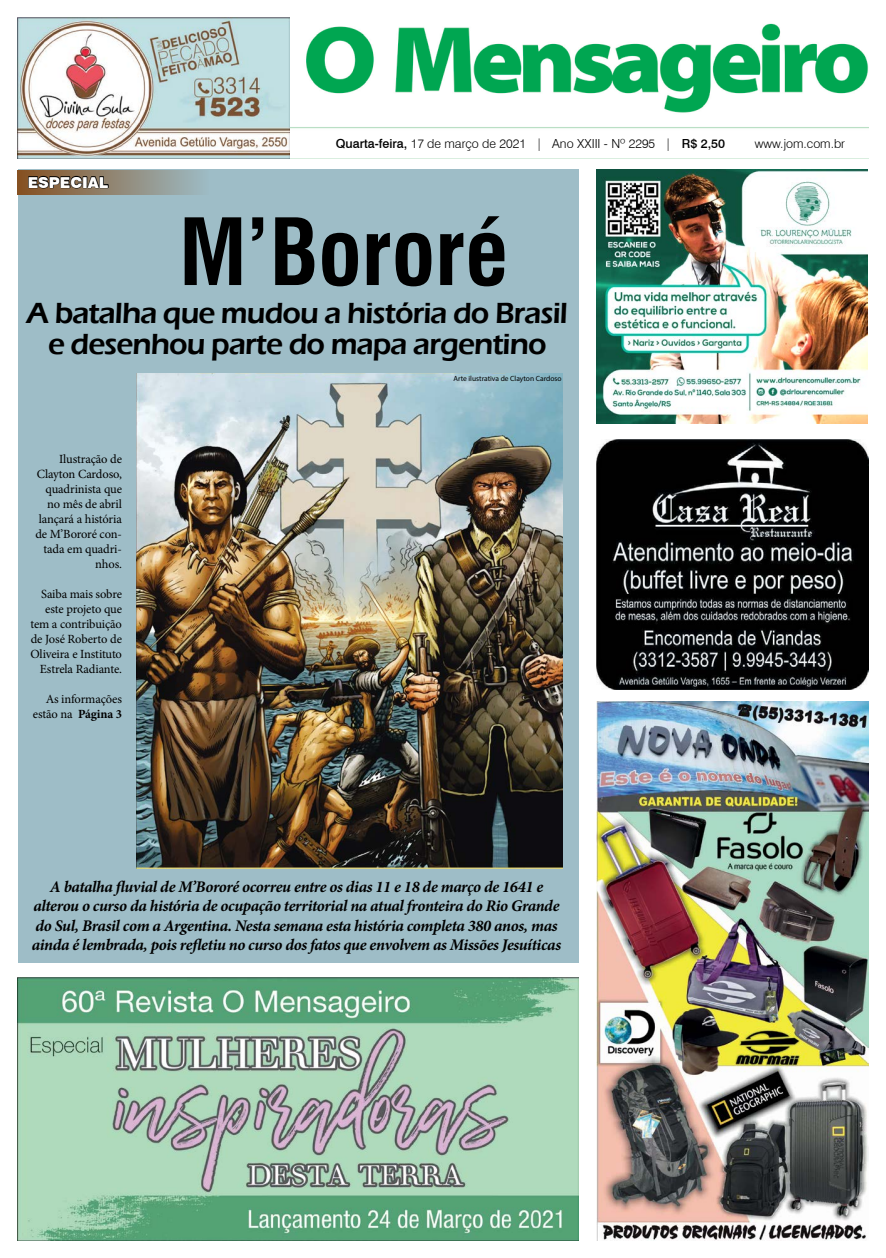
<style>
.page{position:relative;width:886px;height:1258px;background:#fff}
.page>*{position:absolute;margin:0;border:0;box-sizing:border-box;transform-origin:0 0}
.t1{font:700 condensed 90px "Swiss 721 BT";color:#000}
.t2{font:600 30px/31.2px "Eras ITC";letter-spacing:-.03em;color:#000;text-align:center}
.t3{font:italic 700 16.25px/19.5px "Minion Pro";letter-spacing:-.025em;color:#000;text-align:center}
.t4{font:900 15px "Swiss 721 BT";color:#fff}
.t5{font:12.5px/15px "Minion Pro";letter-spacing:-.01em;color:#000;text-align:right}
.t6{font:300 12.5px "Swiss 721 BT";color:#000}
.t7{font:7.5px "Myriad Pro";color:#000}
.s1{font-weight:500}
.s2{font-weight:700}
</style>
<div class="page">
<img style="left:18px;top:18px;width:850px;height:141px">
<img style="left:596px;top:170px;width:272px;height:254px">
<img style="left:596px;top:702px;width:272px;height:538px">
<img style="left:18px;top:977px;width:561px;height:263px">
<img style="left:596px;top:439px;width:272px;height:250px">
<div style="left:18px;top:170px;width:561px;height:793px;background:#9ebdc7"></div>
<div style="left:18px;top:170px;width:191px;height:24px;background:linear-gradient(to right,#855021,#9dbbc5)"></div>
<svg style="left:27px;top:175px;width:82px;height:14px"></svg>
<img style="left:136px;top:374px;width:427px;height:494px">
<p class="t4" style="left:28px;top:173px;width:82px">ESPECIAL</p>
<p class="t6" style="left:336px;top:136px;width:391px"><span class="s1">Quarta-feira,</span> 17 de março de 2021 | Ano XXIII - Nº 2295 | <span class="s1">R$ 2,50</span></p>
<p class="t6" style="left:755px;top:136px;width:92px">www.jom.com.br</p>
<h1 class="t1" style="left:179px;top:198px;width:331px">M’Bororé</h1>
<h2 class="t2" style="left:27px;top:297px;width:543px">A batalha que mudou a história do Brasil e desenhou parte do mapa argentino</h2>
<p class="t5" style="left:35px;top:452px;width:88px">Ilustração de<br>Clayton Cardoso, quadrinista que no mês de abril lançará a história de M’Bororé con&shy;tada em quadri&shy;nhos.</p>
<p class="t5" style="left:30px;top:587px;width:93px">Saiba mais sobre este projeto que tem a contribuição de José Roberto de<br>Oliveira e Instituto<br>Estrela Radiante.</p>
<p class="t5" style="left:33px;top:692px;width:91px">As informações estão na <span class="s2">Página 3</span></p>
<p class="t7" style="left:453px;top:374px;width:109px">Arte ilustrativa de Clayton Cardoso</p>
<p class="t3" style="left:32px;top:876px;width:531px">A batalha fluvial de M’Bororé ocorreu entre os dias 11 e 18 de março de 1641 e alterou o curso da história de ocupação territorial na atual fronteira do Rio Grande do Sul, Brasil com a Argentina. Nesta semana esta história completa 380 anos, mas ainda é lembrada, pois refletiu no curso dos fatos que envolvem as Missões Jesuíticas</p>
</div>
